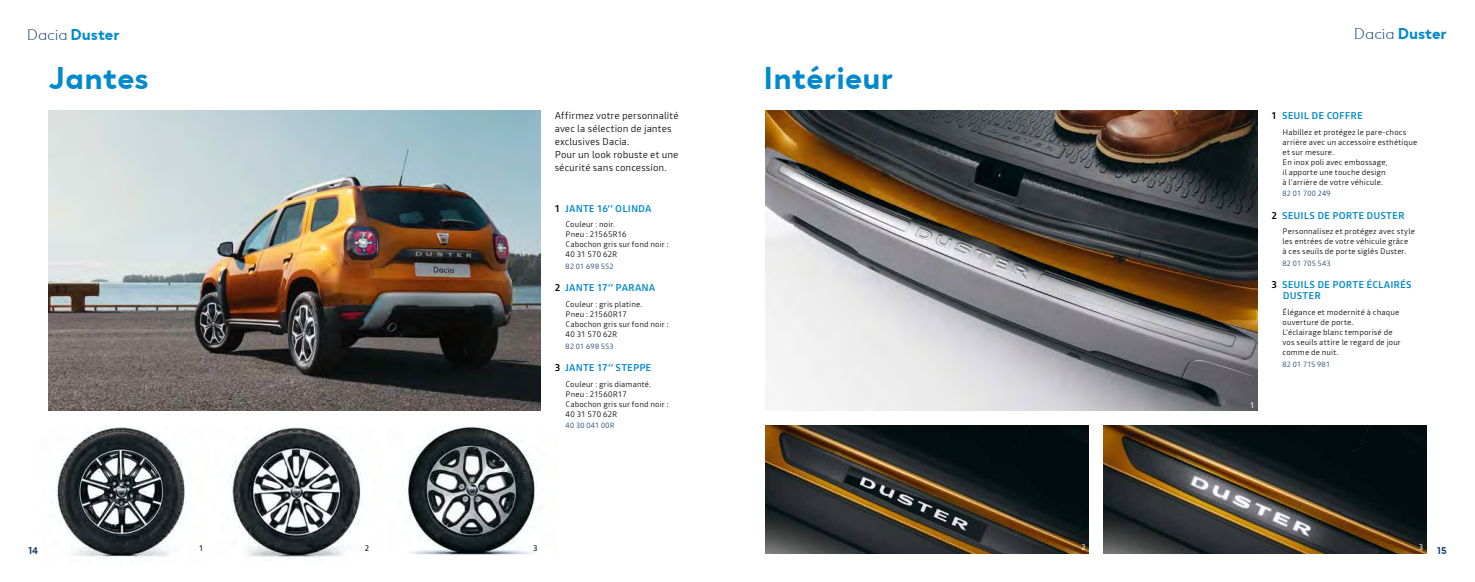
<style>
.page{position:relative;width:1475px;height:582px;background:#fff}
.page>*{position:absolute;margin:0;border:0;box-sizing:border-box;transform-origin:0 0}
.t1{font:700 32px "Dacia Spirit";letter-spacing:.005em;color:#0089cd}
.t2{font:700 16px "Dacia Spirit";letter-spacing:-.005em;color:#0089cd}
.t3{font:500 10px/11px "Read";letter-spacing:.005em;color:#0089cd}
.t4{font:300 10px/13px "Read";letter-spacing:.005em;color:#000}
.t5{font:700 10px "Dacia Spirit";color:#12406e}
.t6{font:300 8px/10px "Read";letter-spacing:.015em;color:#000}
.t7{font:8px "Read";color:#000}
.t8{font:8px "Read";color:#fff}
.t9{font:300 7.5px "Read";letter-spacing:.035em;color:#12406e}
.s1{font-weight:300;color:#12406e}
.s2{color:#000}
</style>
<div class="page">
<img style="left:55px;top:427px;width:134px;height:135px">
<img style="left:229px;top:427px;width:133px;height:132px">
<img style="left:407px;top:427px;width:131px;height:128px">
<img style="left:49px;top:111px;width:491px;height:299px">
<img style="left:765px;top:110px;width:492px;height:300px">
<img style="left:765px;top:425px;width:323px;height:128px">
<img style="left:1103px;top:425px;width:322px;height:128px">
<h2 class="t2" style="left:27px;top:25px;width:94px"><span class="s1">Dacia</span> Duster</h2>
<h1 class="t1" style="left:49px;top:59px;width:101px">Jantes</h1>
<p class="t4" style="left:554px;top:109px;width:125px">Affirmez votre personnalité avec la sélection de jantes exclusives Dacia.<br>Pour un look robuste et une sécurité sans concession.</p>
<p class="t3" style="left:554px;top:202px;width:98px"><span class="s2">1</span> JANTE 16’’ OLINDA</p>
<p class="t6" style="left:565px;top:219px;width:104px">Couleur : noir.<br>Pneu : 21565R16<br>Cabochon gris sur fond noir :<br>40 31 570 62R</p>
<p class="t9" style="left:565px;top:261px;width:49px">82 01 698 552</p>
<p class="t3" style="left:554px;top:282px;width:102px"><span class="s2">2</span> JANTE 17’’ PARANA</p>
<p class="t6" style="left:565px;top:299px;width:104px">Couleur : gris platine.<br>Pneu : 21560R17<br>Cabochon gris sur fond noir :<br>40 31 570 62R</p>
<p class="t9" style="left:565px;top:340px;width:49px">82 01 698 553</p>
<p class="t3" style="left:554px;top:361px;width:98px"><span class="s2">3</span> JANTE 17’’ STEPPE</p>
<p class="t6" style="left:565px;top:378px;width:104px">Couleur : gris diamanté.<br>Pneu : 21560R17<br>Cabochon gris sur fond noir :<br>40 31 570 62R</p>
<p class="t9" style="left:565px;top:420px;width:51px">40 30 041 00R</p>
<h1 class="t1" style="left:763px;top:59px;width:131px">Intérieur</h1>
<h2 class="t2" style="left:1353px;top:24px;width:94px"><span class="s1">Dacia</span> Duster</h2>
<p class="t8" style="left:1249px;top:399px;width:6px">1</p>
<p class="t3" style="left:1271px;top:110px;width:93px"><span class="s2">1</span> SEUIL DE COFFRE</p>
<p class="t6" style="left:1282px;top:126px;width:136px">Habillez et protégez le pare-chocs arrière avec un accessoire esthétique et sur mesure.<br>En inox poli avec embossage,<br>il apporte une touche design<br>à l’arrière de votre véhicule.</p>
<p class="t9" style="left:1282px;top:188px;width:49px">82 01 700 249</p>
<p class="t3" style="left:1271px;top:209px;width:134px"><span class="s2">2</span> SEUILS DE PORTE DUSTER</p>
<p class="t6" style="left:1282px;top:226px;width:134px">Personnalisez et protégez avec style les entrées de votre véhicule grâce<br>à ces seuils de porte siglés Duster.</p>
<p class="t9" style="left:1282px;top:258px;width:50px">82 01 705 543</p>
<p class="t3" style="left:1282px;top:279px;width:130px;text-indent:-11px"><span class="s2">3</span> SEUILS DE PORTE ÉCLAIRÉS<br>DUSTER</p>
<p class="t6" style="left:1282px;top:307px;width:120px">Élégance et modernité à chaque ouverture de porte.<br>L’éclairage blanc temporisé de vos seuils attire le regard de jour comme de nuit.</p>
<p class="t9" style="left:1282px;top:358px;width:49px">82 01 715 981</p>
<p class="t8" style="left:1081px;top:541px;width:6px">2</p>
<p class="t8" style="left:1418px;top:541px;width:6px">3</p>
<p class="t7" style="left:199px;top:541px;width:6px">1</p>
<p class="t7" style="left:364px;top:541px;width:6px">2</p>
<p class="t7" style="left:533px;top:542px;width:6px">3</p>
<p class="t5" style="left:28px;top:543px;width:11px">14</p>
<p class="t5" style="left:1436px;top:543px;width:11px">15</p>
</div>
